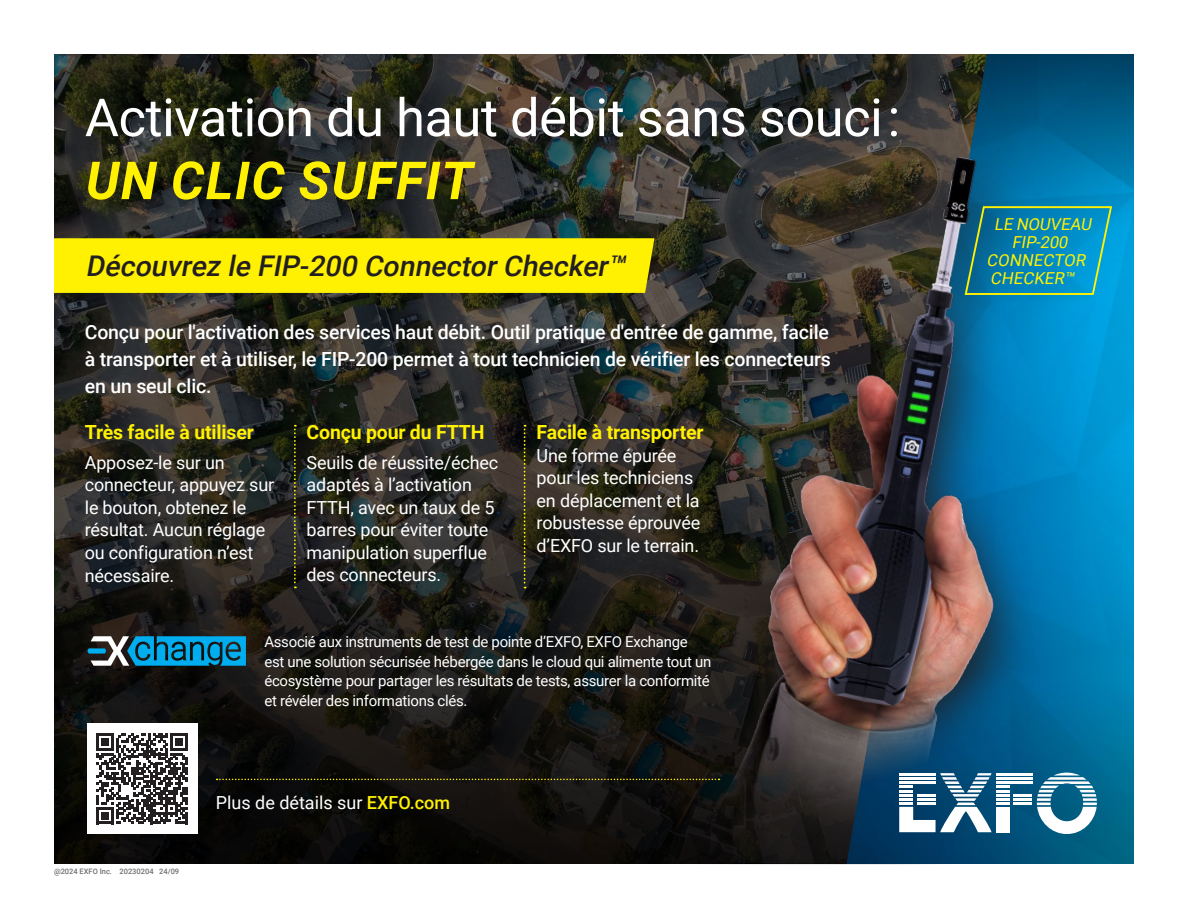
<style>
.page{position:relative;width:1188px;height:918px;background:#fff}
.page>*{position:absolute;margin:0;border:0;box-sizing:border-box;transform-origin:0 0}
.t1{font:52.5px "Roboto";letter-spacing:-.01em;color:#fff}
.t2{font:italic 700 52.5px "Roboto";letter-spacing:.025em;color:#fff101}
.t3{font:italic 500 28.5px "Roboto";color:#231f20}
.t4{font:500 19.5px/27px "Roboto";letter-spacing:-.01em;color:#fff;text-align:justify}
.t5{font:700 19.5px "Roboto";letter-spacing:-.01em;color:#fff101}
.t6{font:18px/22.5px "Roboto";letter-spacing:-.01em;color:#fff}
.t7{font:italic 16.5px "Roboto";color:#fff101}
.t8{font:15px/19.5px "Roboto";letter-spacing:-.02em;color:#fff}
.t9{font:500 7.5px "Roboto";color:#6c6d70}
.s1{font-weight:500;color:#fff101}
</style>
<div class="page">
<img style="left:54px;top:54px;width:613px;height:141px">
<svg style="left:54px;top:195px;width:613px;height:669px;background:#201f1b"></svg>
<img style="left:667px;top:54px;width:467px;height:811px">
<svg style="left:899px;top:773px;width:198px;height:61px"></svg>
<hr style="left:899px;top:781px;width:37px;height:3px;background:#fff">
<svg style="left:217px;top:779px;width:503px;height:1px"></svg>
<div style="left:87px;top:723px;width:110px;height:111px;background:#fff"></div>
<svg style="left:97px;top:733px;width:91px;height:91px"></svg>
<svg style="left:963px;top:205px;width:150px;height:91px;background:#1086ac"></svg>
<svg style="left:294px;top:425px;width:2px;height:163px"></svg>
<svg style="left:524px;top:425px;width:2px;height:163px"></svg>
<svg style="left:87px;top:636px;width:159px;height:30px;background:#2381a5"></svg>
<div style="left:54px;top:238px;width:600px;height:55px;background:#fff101"></div>
<h1 class="t1" style="left:85px;top:81px;width:817px">Activation du haut débit sans souci:</h1>
<h1 class="t2" style="left:86px;top:144px;width:389px">UN CLIC SUFFIT</h1>
<h2 class="t3" style="left:86px;top:245px;width:548px">Découvrez le FIP-200 ConnectorChecker™</h2>
<p class="t4" style="left:85px;top:318px;width:748px">Conçu pour l'activation des services haut débit. Outil pratique d'entrée de gamme, facile à transporter et à utiliser, le FIP-200 permet à tout technicien de vérifier les connecteurs en un seul clic.</p>
<p class="t5" style="left:85px;top:419px;width:171px">Très facile à utiliser</p>
<p class="t6" style="left:85px;top:450px;width:191px">Apposez-le sur un connecteur, appuyez sur le bouton, obtenez le résultat. Aucun réglage ou configuration n’est nécessaire.</p>
<p class="t5" style="left:307px;top:419px;width:179px">Conçu pour du FTTH</p>
<p class="t6" style="left:307px;top:450px;width:193px">Seuils de réussite/échec adaptés à l’activation<br>FTTH, avec un taux de 5 barres pour éviter toute manipulation superflue des connecteurs.</p>
<p class="t5" style="left:537px;top:419px;width:168px">Facile à transporter</p>
<p class="t6" style="left:537px;top:444px;width:165px">Une forme épurée pour les techniciens en déplacement et la robustesse éprouvée d’EXFO sur le terrain.</p>
<p class="t8" style="left:264px;top:631px;width:448px">Associé aux instruments de test de pointe d’EXFO, EXFO Exchange est une solution sécurisée hébergée dans le cloud qui alimente tout un écosystème pour partager les résultats de tests, assurer la conformité et révéler des informations clés.</p>
<p class="t9" style="left:54px;top:866px;width:127px">@2024 EXFO Inc. 20230204 24/09</p>
<p class="t6" style="left:216px;top:790px;width:236px">Plus de détails sur <span class="s1">EXFO.com</span></p>
<p class="t7" style="left:994px;top:213px;width:102px">LE NOUVEAU</p>
<p class="t7" style="left:1012px;top:231px;width:61px">FIP-200</p>
<p class="t7" style="left:987px;top:249px;width:104px">CONNECTOR</p>
<p class="t7" style="left:990px;top:267px;width:89px">CHECKER™</p>
</div>
